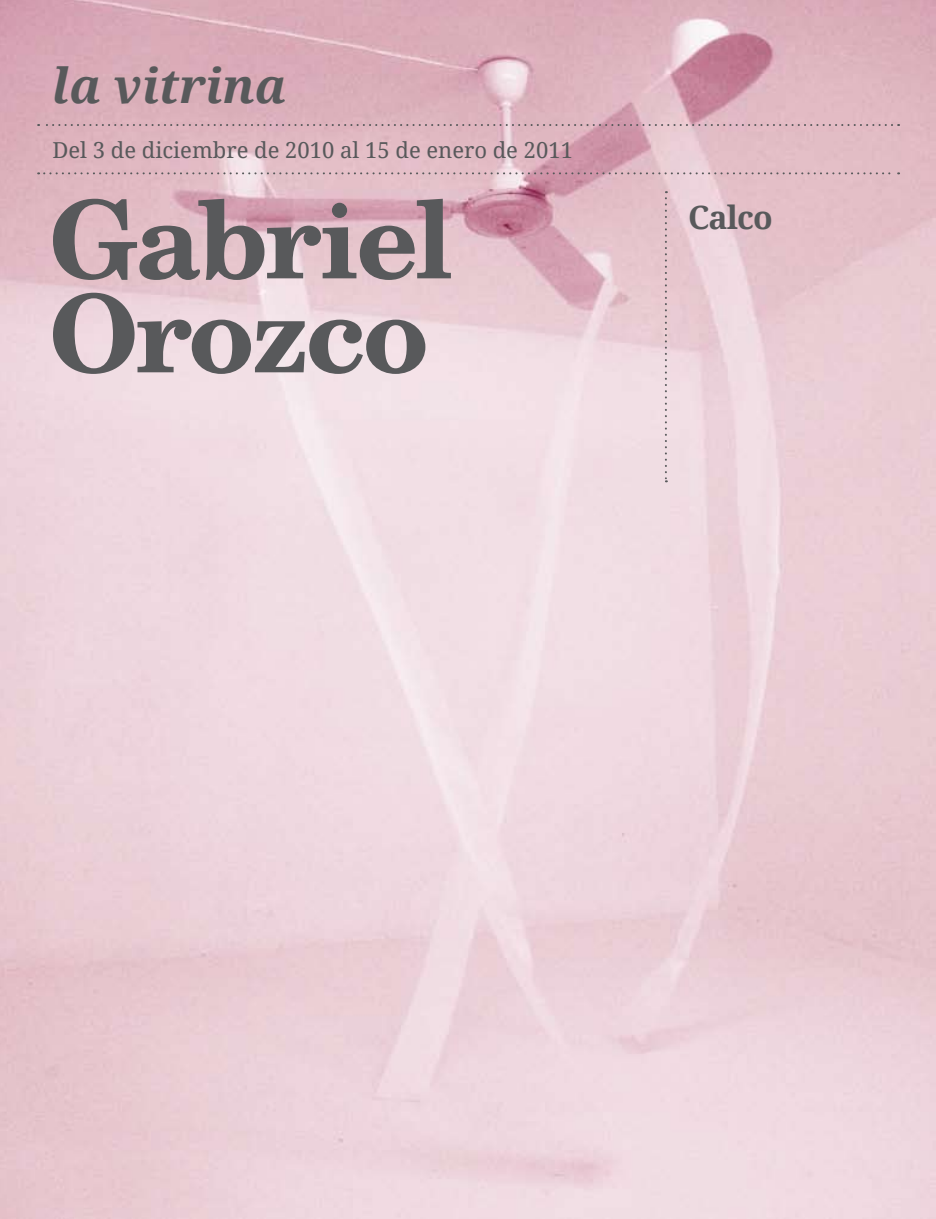
<style>
.page{position:relative;width:936px;height:1219px;background:#fff}
.page>*{position:absolute;margin:0;border:0;box-sizing:border-box;transform-origin:0 0}
.t1{font:700 108px/94px "Te X Gyre Schola";letter-spacing:-.03em;color:#58595b}
.t2{font:italic 700 48px "Droid Serif";color:#58595b}
.t3{font:700 32px "Droid Serif";letter-spacing:-.03em;color:#58595b}
.t4{font:22px "Droid Serif";color:#58595b}
</style>
<div class="page">
<img style="left:0;top:0;width:935px;height:1219px">
<svg style="left:38px;top:124px;width:854px;height:2px;background:#bc9da5"></svg>
<svg style="left:665px;top:191px;width:2px;height:291px"></svg>
<svg style="left:38px;top:172px;width:861px;height:2px;background:#c3a6ae"></svg>
<h2 class="t2" style="left:52px;top:55px;width:236px">la vitrina</h2>
<p class="t4" style="left:52px;top:136px;width:522px">Del 3 de diciembre de 2010 al 15 de enero de 2011</p>
<h1 class="t1" style="left:49px;top:188px;width:406px">Gabriel<br>Orozco</h1>
<h3 class="t3" style="left:688px;top:197px;width:86px">Calco</h3>
</div>
